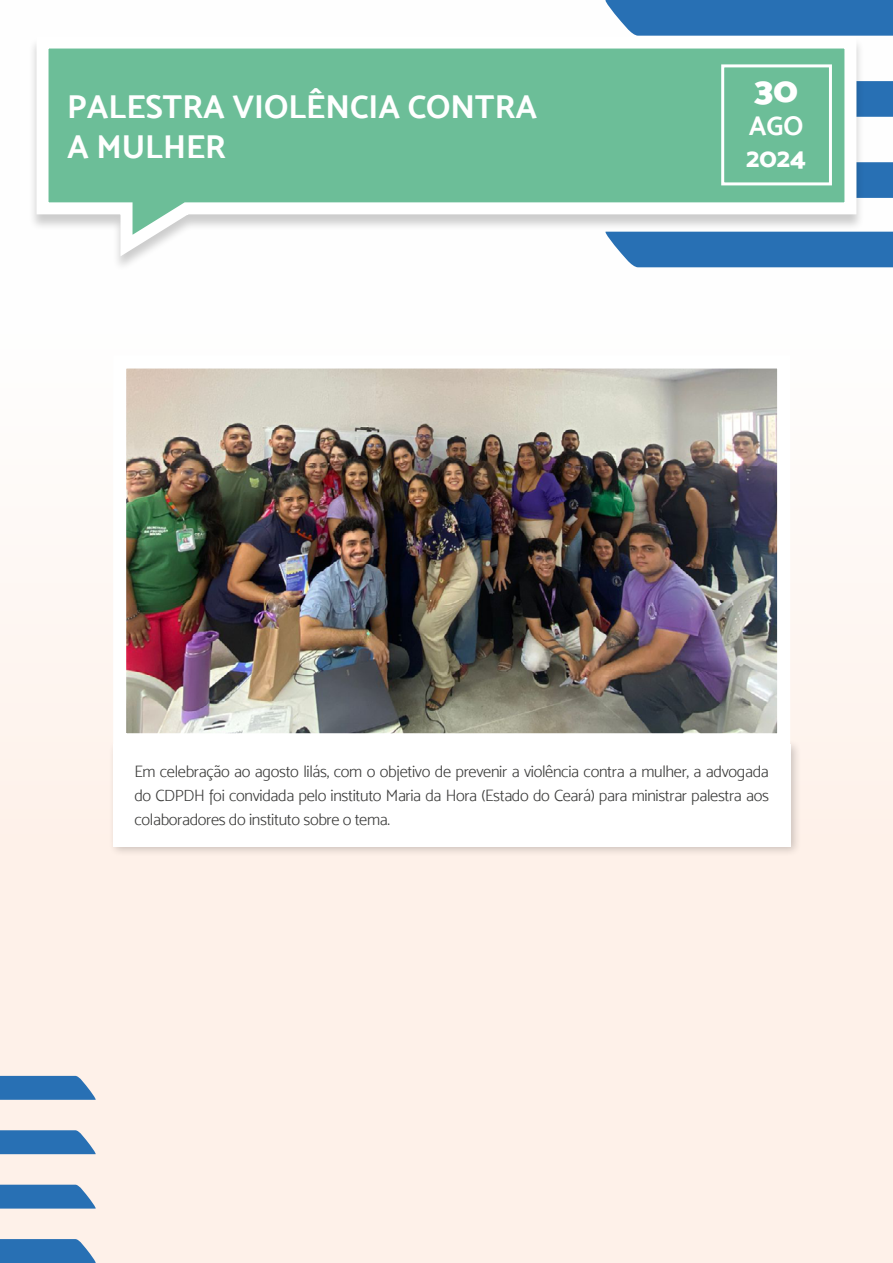
<style>
.page{position:relative;width:893px;height:1263px;background:#fff}
.page>*{position:absolute;margin:0;border:0;box-sizing:border-box;transform-origin:0 0}
.t1{font:36px "Mosk Ultra Bold 900";color:#fff}
.t2{font:33px/39.6px "Mosk Bold 700";color:#fff}
.t3{font:27px "Mosk Extra Bold 800";color:#fff}
.t4{font:27px "Mosk Bold 700";color:#fff}
.t5{font:16.5px/24px "Mosk Light 300";letter-spacing:-.02em;color:#3c3c3b;text-align:justify}
</style>
<div class="page">
<div style="left:0;top:0;width:893px;height:1263px;background:linear-gradient(to bottom,#fdffff,#fdeee4)"></div>
<svg style="left:865px;top:232px;width:28px;height:35px"></svg>
<svg style="left:865px;top:162px;width:28px;height:36px"></svg>
<svg style="left:865px;top:81px;width:28px;height:36px"></svg>
<div style="left:603px;top:0;width:290px;height:36px;background:#2870b4"></div>
<svg style="left:0;top:1239px;width:97px;height:24px;background:#3d7cb9"></svg>
<svg style="left:0;top:1185px;width:97px;height:23px;background:#3d7cb9"></svg>
<svg style="left:0;top:1130px;width:97px;height:24px;background:#3f7eb9"></svg>
<svg style="left:0;top:1076px;width:97px;height:24px;background:#3e7db9"></svg>
<div style="left:29px;top:37px;width:836px;height:235px;background:#000;opacity:.2"></div>
<svg style="left:31px;top:31px;width:831px;height:236px"></svg>
<div style="left:721px;top:64px;width:111px;height:121px;border:3px solid #fff"></div>
<div style="left:108px;top:739px;width:693px;height:118px;background:#000;opacity:.2"></div>
<div style="left:113px;top:744px;width:677px;height:102px;background:#fff"></div>
<img style="left:127px;top:369px;width:649px;height:363px">
<h2 class="t2" style="left:67px;top:86px;width:471px">PALESTRA VIOLÊNCIA CONTRA<br>A MULHER</h2>
<h1 class="t1" style="left:754px;top:67px;width:45px">30</h1>
<h3 class="t4" style="left:749px;top:109px;width:56px">AGO</h3>
<h3 class="t3" style="left:746px;top:141px;width:61px">2024</h3>
<p class="t5" style="left:134px;top:759px;width:636px">Em celebração ao agosto lilás, com o objetivo de prevenir a violência contra a mulher, a advogada do CDPDH foi convidada pelo instituto Maria da Hora (Estado do Ceará) para ministrar palestra aos colaboradores do instituto sobre o tema.</p>
</div>
